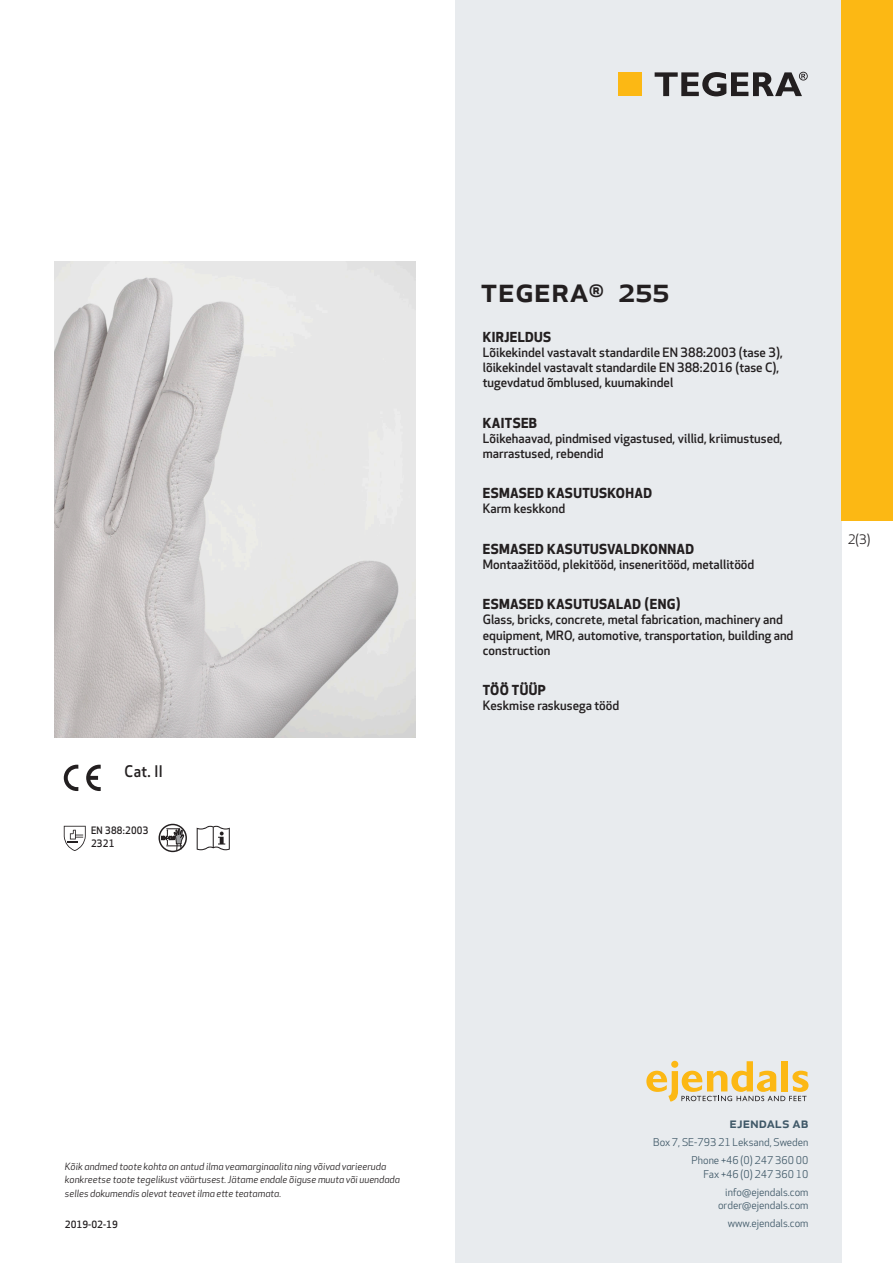
<style>
.page{position:relative;width:893px;height:1263px;background:#fff}
.page>*{position:absolute;margin:0;border:0;box-sizing:border-box;transform-origin:0 0}
.prodname{font:500 34.5px "Apex New";color:#231f20}
.Artikel{font:500 15.6px "Apex New";color:#231f20;scale:.95 1}
.t1{font:500 15px "Apex New";color:#405968}
.Funktion_body{font:700 13.5px "Apex New";letter-spacing:.025em;color:#231f20}
.t2{font:12.75px "Apex New";color:#231f20}
.Funktion_body-2{font:500 12.6px/15px "Apex New";color:#231f20}
.t3{font:10.5px/18px "Apex New";color:#405968;text-align:right}
.Artikel-2{font:500 10.05px/13.2px "Apex New";letter-spacing:.025em;color:#231f20;scale:.95 1}
.t4{font:italic 9.75px/13.5px "Apex New";color:#231f20}
.Sidfot_datum{font:500 9.75px "Apex New";color:#231f20}
</style>
<div class="page">
<div style="left:455px;top:0;width:387px;height:1263px;background:#e8ebee"></div>
<svg style="left:646px;top:1061px;width:162px;height:40px"></svg>
<div style="left:842px;top:0;width:51px;height:520px;background:#fcb814"></div>
<div style="left:618px;top:72px;width:24px;height:24px;background:#fcb814"></div>
<svg style="left:655px;top:72px;width:153px;height:24px"></svg>
<svg style="left:86px;top:765px;width:15px;height:26px"></svg>
<svg style="left:64px;top:765px;width:14px;height:26px"></svg>
<svg style="left:64px;top:826px;width:22px;height:25px"></svg>
<svg style="left:161px;top:824px;width:23px;height:26px"></svg>
<div style="left:159px;top:824px;width:28px;height:28px;border:1px solid #231f20;border-radius:50%"></div>
<svg style="left:197px;top:826px;width:33px;height:24px"></svg>
<img style="left:54px;top:261px;width:361px;height:477px">
<p class="Artikel" style="left:125px;top:761px;width:42px">Cat. II</p>
<p class="Artikel-2" style="left:91px;top:823px;width:62px">EN 388:2003<br>2321</p>
<p class="prodname" style="left:480px;top:266px;width:191px">TEGERA<sup>®</sup> 255</p>
<p class="Funktion_body" style="left:483px;top:327px;width:70px">KIRJELDUS</p>
<p class="Funktion_body-2" style="left:483px;top:345px;width:302px">Lõikekindel vastavalt standardile EN 388:2003 (tase 3), lõikekindel vastavalt standardile EN 388:2016 (tase C), tugevdatud õmblused, kuumakindel</p>
<p class="Funktion_body" style="left:483px;top:413px;width:56px">KAITSEB</p>
<p class="Funktion_body-2" style="left:483px;top:430px;width:301px">Lõikehaavad, pindmised vigastused, villid, kriimustused, marrastused, rebendid</p>
<p class="Funktion_body" style="left:483px;top:483px;width:171px">ESMASED KASUTUSKOHAD</p>
<p class="Funktion_body-2" style="left:483px;top:501px;width:84px">Karm keskkond</p>
<p class="Funktion_body" style="left:483px;top:539px;width:213px">ESMASED KASUTUSVALDKONNAD</p>
<p class="Funktion_body-2" style="left:483px;top:556px;width:273px">Montaažitööd, plekitööd, inseneritööd, metallitööd</p>
<p class="Funktion_body" style="left:483px;top:595px;width:199px">ESMASED KASUTUSALAD (ENG)</p>
<p class="Funktion_body-2" style="left:483px;top:612px;width:312px">Glass, bricks, concrete, metal fabrication, machinery and equipment, MRO, automotive, transportation, building and construction</p>
<p class="Funktion_body" style="left:483px;top:680px;width:64px">TÖÖ TÜÜP</p>
<p class="Funktion_body-2" style="left:483px;top:698px;width:138px">Keskmise raskusega tööd</p>
<p class="t2" style="left:848px;top:531px;width:24px">2(3)</p>
<p class="t4" style="left:65px;top:1159px;width:337px">Kõik andmed toote kohta on antud ilma veamarginaalita ning võivad varieeruda konkreetse toote tegelikust väärtusest. Jätame endale õiguse muuta või uuendada selles dokumendis olevat teavet ilma ette teatamata.</p>
<p class="Sidfot_datum" style="left:65px;top:1218px;width:54px">2019-02-19</p>
<p class="t1" style="left:729px;top:1113px;width:80px">ejendals ab</p>
<p class="t3" style="left:653px;top:1133px;width:157px">Box 7, SE-793 21 Leksand, Sweden<br>Phone +46 (0) 247 360 00</p>
<p class="t3" style="left:703px;top:1165px;width:107px">Fax +46 (0) 247 360 10 info@ejendals.com</p>
<p class="t3" style="left:718px;top:1196px;width:92px">order@ejendals.com</p>
<p class="t3" style="left:728px;top:1215px;width:82px">www.ejendals.com</p>
</div>
